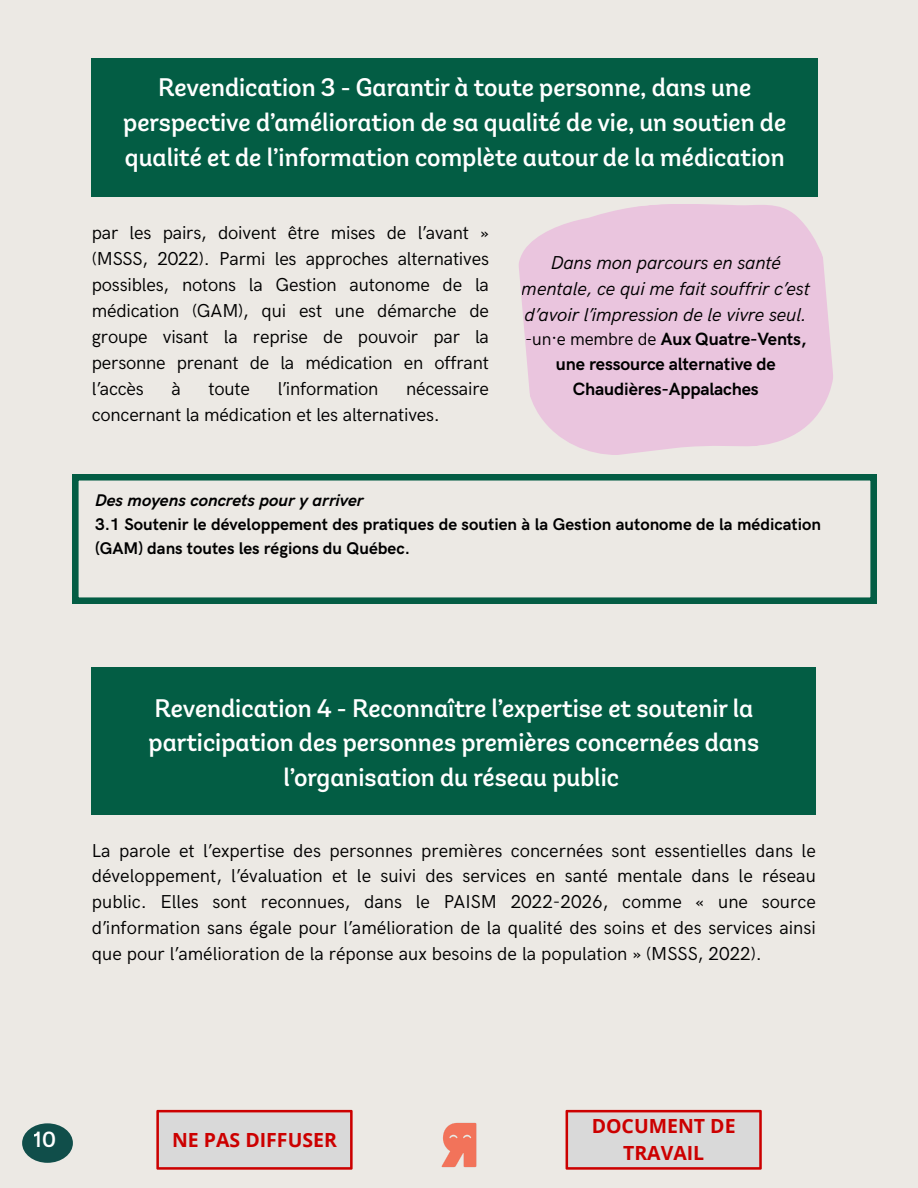
<style>
.page{position:relative;width:918px;height:1188px;background:#ece9e4}
.page>*{position:absolute;margin:0;border:0;box-sizing:border-box;transform-origin:0 0}
.t1{font:500 25.35px/34.8px "Andes Neue Alt 3";color:#fff;text-align:center}
.t2{font:500 21.9px "Andes Neue Alt 3";color:#fff}
.t3{font:700 19.5px/27px "Open Sans";color:#c00;text-align:center}
.t4{font:18.75px/25.8px "HK Grotesk";letter-spacing:-.01em;color:#000;text-align:justify}
.t5{font:italic 18.75px/25.8px "HK Grotesk";letter-spacing:-.01em;color:#000;text-align:center}
.t6{font:700 17.85px/24.8px "HK Grotesk";letter-spacing:-.01em;color:#000;text-align:center}
.t7{font:700 16.95px/23.7px "HK Grotesk";color:#000}
.t8{font:italic 700 16.95px "HK Grotesk";color:#000}
.s1{font-weight:400}
</style>
<div class="page">
<div style="left:92px;top:59px;width:726px;height:138px;background:#035d44"></div>
<svg style="left:73px;top:475px;width:803px;height:128px"></svg>
<svg style="left:519px;top:204px;width:314px;height:251px;background:#eac9de"></svg>
<div style="left:92px;top:667px;width:724px;height:147px;background:#035d44"></div>
<img style="left:441px;top:1122px;width:36px;height:46px">
<svg style="left:156px;top:1110px;width:197px;height:60px;background:#d7c2c2"></svg>
<svg style="left:566px;top:1110px;width:196px;height:60px;background:#d7c2c2"></svg>
<svg style="left:22px;top:1123px;width:51px;height:40px;fill:#104e4a"></svg>
<p class="t1" style="left:123px;top:70px;width:665px">Revendication 3 - Garantir à toute personne, dans une perspective d’amélioration de sa qualité de vie, un soutien de qualité et de l’information complète autour de la médication</p>
<p class="t4" style="left:92px;top:221px;width:399px">par les pairs, doivent être mises de l’avant » (MSSS, 2022). Parmi les approches alternatives possibles, notons la Gestion autonome de la médication (GAM), qui est une démarche de groupe visant la reprise de pouvoir par la personne prenant de la médication en offrant l’accès</p>
<p class="t4" style="left:172px;top:376px;width:11px">à</p>
<p class="t4" style="left:209px;top:376px;width:43px">toute</p>
<p class="t4" style="left:278px;top:376px;width:102px">l’information</p>
<p class="t4" style="left:92px;top:376px;width:399px;text-indent:314px">nécessaire concernant la médication et les alternatives.</p>
<p class="t5" style="left:522px;top:250px;width:290px">Dans mon parcours en santé mentale, ce qui me fait souffrir c’est d’avoir l’impression de le vivre seul.</p>
<p class="t6" style="left:525px;top:328px;width:283px"><span class="s1">-un·e membre de</span> Aux Quatre-Vents, une ressource alternative de<br>Chaudières-Appalaches</p>
<p class="t8" style="left:95px;top:491px;width:270px">Des moyens concrets pour y arriver</p>
<p class="t7" style="left:95px;top:513px;width:727px">3.1 Soutenir le développement des pratiques de soutien à la Gestion autonome de la médication (GAM) dans toutes les régions du Québec.</p>
<p class="t1" style="left:149px;top:690px;width:612px">Revendication 4 - Reconnaître l’expertise et soutenir la participation des personnes premières concernées dans l’organisation du réseau public</p>
<p class="t4" style="left:92px;top:838px;width:726px">La parole et l’expertise des personnes premières concernées sont essentielles dans le développement, l’évaluation et le suivi des services en santé mentale dans le réseau public. Elles sont reconnues, dans le PAISM 2022-2026, comme « une source d’information sans égale pour l’amélioration de la qualité des soins et des services ainsi que pour l’amélioration de la réponse aux besoins de la population » (MSSS, 2022).</p>
<p class="t2" style="left:34px;top:1126px;width:24px">10</p>
<p class="t3" style="left:172px;top:1126px;width:166px">NE PAS DIFFUSER</p>
<p class="t3" style="left:592px;top:1112px;width:145px">DOCUMENT DE<br>TRAVAIL</p>
</div>
